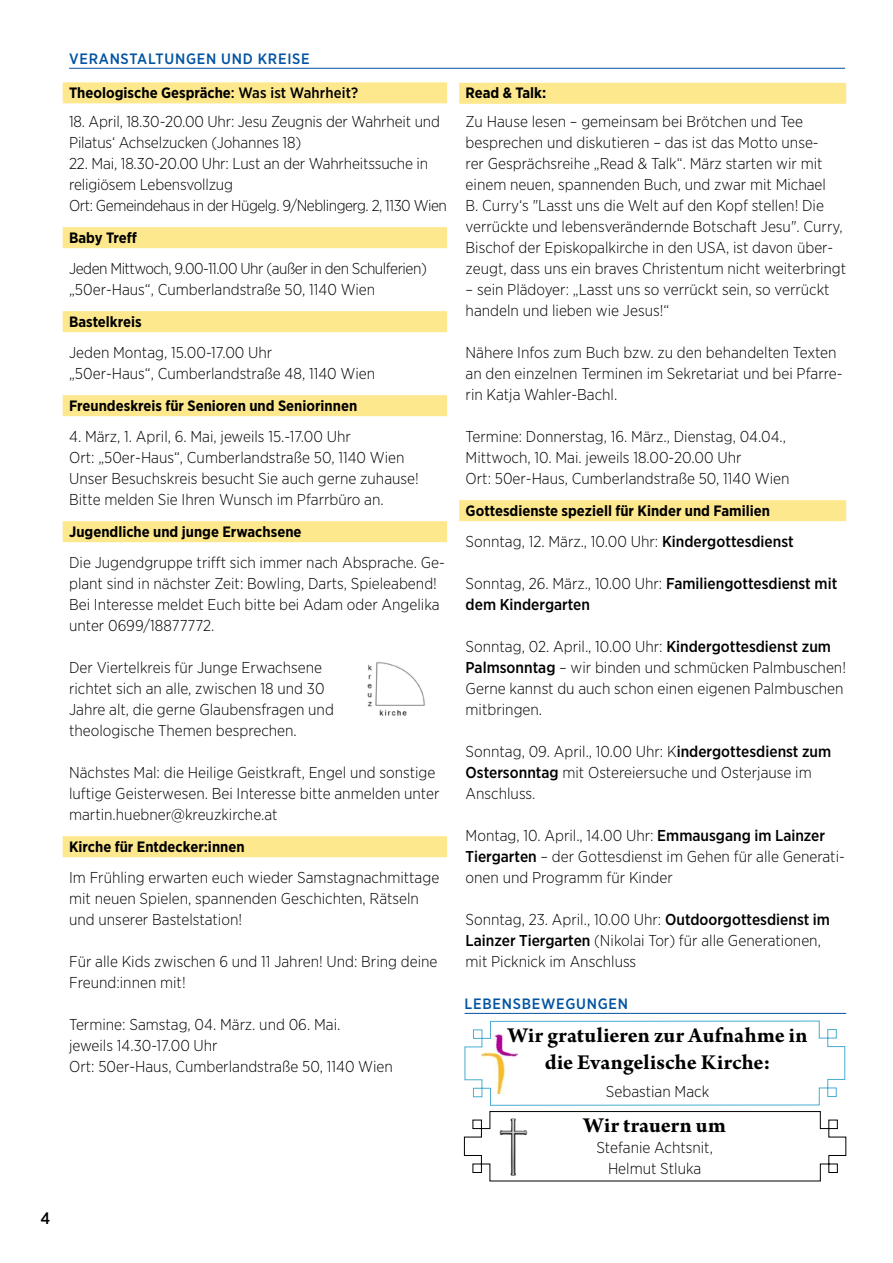
<style>
.page{position:relative;width:893px;height:1263px;background:#fff}
.page>*{position:absolute;margin:0;border:0;box-sizing:border-box;transform-origin:0 0}
.t1{font:700 22.5px/27px "Arno Pro";letter-spacing:.005em;color:#000;text-align:center}
.t2{font:500 16.5px "Gotham Narrow";color:#000}
.t3{font:300 15.75px/21px "Gotham Narrow";color:#000}
.t4{font:300 15.75px/21px "Gotham Narrow";letter-spacing:-.03em;color:#000}
.t5{font:500 15.75px/21px "Gotham Narrow";color:#000}
.t6{font:700 15px "Gotham Narrow";color:#000}
.t7{font:500 15px "Gotham Narrow";letter-spacing:.05em;color:#0053a2}
.s1{font-weight:500}
.s2{font-weight:300}
</style>
<div class="page">
<div style="left:63px;top:82px;width:384px;height:21px;background:#fee88e"></div>
<div style="left:63px;top:227px;width:384px;height:21px;background:#fee88e"></div>
<div style="left:63px;top:311px;width:384px;height:21px;background:#fee88e"></div>
<div style="left:63px;top:395px;width:384px;height:21px;background:#fee88e"></div>
<div style="left:63px;top:521px;width:384px;height:21px;background:#fee88e"></div>
<div style="left:63px;top:836px;width:384px;height:21px;background:#fee88e"></div>
<hr style="left:465px;top:1013px;width:381px;height:1px;background:#0053a2">
<hr style="left:69px;top:68px;width:776px;height:1px;background:#0053a2">
<svg style="left:464px;top:1020px;width:383px;height:162px"></svg>
<img style="left:367px;top:662px;width:58px;height:54px">
<div style="left:459px;top:83px;width:387px;height:21px;background:#fee88e"></div>
<div style="left:459px;top:500px;width:387px;height:21px;background:#fee88e"></div>
<p class="t7" style="left:69px;top:49px;width:242px">VERANSTALTUNGEN UND KREISE</p>
<p class="t6" style="left:69px;top:83px;width:291px">Theologische Gespräche<span class="s1">: Was ist Wahrheit?</span></p>
<p class="t3" style="left:69px;top:110px;width:372px">18. April, 18.30-20.00 Uhr: Jesu Zeugnis der Wahrheit und<br>Pilatus‘ Achselzucken (Johannes 18)</p>
<p class="t3" style="left:69px;top:152px;width:379px">22. Mai, 18.30-20.00 Uhr: Lust an der Wahrheitssuche in religiösem Lebensvollzug<br>Ort: Gemeindehaus in der Hügelg. 9/Neblingerg. 2, 1130 Wien</p>
<p class="t6" style="left:69px;top:228px;width:69px">Baby Treff</p>
<p class="t4" style="left:69px;top:257px;width:359px">Jeden Mittwoch, 9.00-11.00 Uhr (außer in den Schulferien) „50er-Haus“, Cumberlandstraße 50, 1140 Wien</p>
<p class="t6" style="left:69px;top:312px;width:74px">Bastelkreis</p>
<p class="t3" style="left:69px;top:341px;width:308px">Jeden Montag, 15.00-17.00 Uhr<br>„50er-Haus“, Cumberlandstraße 48, 1140 Wien</p>
<p class="t6" style="left:69px;top:396px;width:290px">Freundeskreis für Senioren und Seniorinnen</p>
<p class="t3" style="left:69px;top:425px;width:351px">4. März, 1. April, 6. Mai, jeweils 15.-17.00 Uhr<br>Ort: „50er-Haus“, Cumberlandstraße 50, 1140 Wien Unser Besuchskreis besucht Sie auch gerne zuhause!<br>Bitte melden Sie Ihren Wunsch im Pfarrbüro an.</p>
<p class="t6" style="left:69px;top:522px;width:234px">Jugendliche und junge Erwachsene</p>
<p class="t3" style="left:69px;top:551px;width:377px">Die Jugendgruppe trifft sich immer nach Absprache. Ge&shy;plant sind in nächster Zeit: Bowling, Darts, Spieleabend!<br>Bei Interesse meldet Euch bitte bei Adam oder Angelika unter 0699/18877772.</p>
<p class="t3" style="left:69px;top:656px;width:266px">Der Viertelkreis für Junge Erwachsene richtet sich an alle, zwischen 18 und 30<br>Jahre alt, die gerne Glaubensfragen und theologische Themen besprechen.</p>
<p class="t3" style="left:69px;top:761px;width:372px">Nächstes Mal: die Heilige Geistkraft, Engel und sonstige luftige Geisterwesen. Bei Interesse bitte anmelden unter martin.huebner@kreuzkirche.at</p>
<p class="t6" style="left:69px;top:837px;width:177px">Kirche für Entdecker:innen</p>
<p class="t3" style="left:69px;top:866px;width:372px">Im Frühling erwarten euch wieder Samstagnachmittage mit neuen Spielen, spannenden Geschichten, Rätseln und unserer Bastelstation!</p>
<p class="t3" style="left:69px;top:950px;width:370px">Für alle Kids zwischen 6 und 11 Jahren! Und: Bring deine<br>Freund:innen mit!</p>
<p class="t3" style="left:69px;top:1013px;width:325px">Termine: Samstag, 04. März. und 06. Mai.<br>jeweils 14.30-17.00 Uhr<br>Ort: 50er-Haus, Cumberlandstraße 50, 1140 Wien</p>
<p class="t2" style="left:40px;top:1208px;width:11px">4</p>
<p class="t6" style="left:466px;top:83px;width:82px">Read &amp; Talk:</p>
<p class="t3" style="left:466px;top:110px;width:382px">Zu Hause lesen – gemeinsam bei Brötchen und Tee besprechen und diskutieren – das ist das Motto unse-<br>rer Gesprächsreihe „Read &amp; Talk“. März starten wir mit einem neuen, spannenden Buch, und zwar mit Michael<br>B. Curry‘s "Lasst uns die Welt auf den Kopf stellen! Die verrückte und lebensverändernde Botschaft Jesu". Curry, Bischof der Episkopalkirche in den USA, ist davon über&shy;zeugt, dass uns ein braves Christentum nicht weiterbringt</p>
<p class="t3" style="left:466px;top:278px;width:365px">– sein Plädoyer: „Lasst uns so verrückt sein, so verrückt handeln und lieben wie Jesus!“</p>
<p class="t3" style="left:466px;top:341px;width:378px">Nähere Infos zum Buch bzw. zu den behandelten Texten an den einzelnen Terminen im Sekretariat und bei Pfarre&shy;rin Katja Wahler-Bachl.</p>
<p class="t3" style="left:466px;top:425px;width:325px">Termine: Donnerstag, 16. März., Dienstag, 04.04.,<br>Mittwoch, 10. Mai. jeweils 18.00-20.00 Uhr<br>Ort: 50er-Haus, Cumberlandstraße 50, 1140 Wien</p>
<p class="t6" style="left:466px;top:501px;width:306px">Gottesdienste speziell für Kinder und Familien</p>
<p class="t3" style="left:466px;top:530px;width:330px">Sonntag, 12. März., 10.00 Uhr: <span class="s1">Kindergottesdienst</span></p>
<p class="t5" style="left:466px;top:573px;width:373px"><span class="s2">Sonntag, 26. März., 10.00 Uhr:</span> Familiengottesdienst mit dem Kindergarten</p>
<p class="t3" style="left:466px;top:635px;width:382px">Sonntag, 02. April., 10.00 Uhr: <span class="s1">Kindergottesdienst zum Palmsonntag</span> – wir binden und schmücken Palmbuschen!<br>Gerne kannst du auch schon einen eigenen Palmbuschen mitbringen.</p>
<p class="t3" style="left:466px;top:740px;width:367px">Sonntag, 09. April., 10.00 Uhr: K<span class="s1">indergottesdienst zum<br>Ostersonntag</span> mit Ostereiersuche und Osterjause im<br>Anschluss.</p>
<p class="t3" style="left:466px;top:824px;width:381px">Montag, 10. April., 14.00 Uhr: <span class="s1">Emmausgang im Lainzer<br>Tiergarten</span> – der Gottesdienst im Gehen für alle Generati&shy;onen und Programm für Kinder</p>
<p class="t3" style="left:466px;top:908px;width:366px">Sonntag, 23. April., 10.00 Uhr: <span class="s1">Outdoorgottesdienst im<br>Lainzer Tiergarten</span> (Nikolai Tor) für alle Generationen, mit Picknick im Anschluss</p>
<p class="t7" style="left:465px;top:994px;width:165px">LEBENSBEWEGUNGEN</p>
<h1 class="t1" style="left:508px;top:1023px;width:301px">Wir gratulieren zur Aufnahme in die Evangelische Kirche:</h1>
<p class="t3" style="left:606px;top:1080px;width:105px">Sebastian Mack</p>
<h1 class="t1" style="left:583px;top:1113px;width:144px">Wir trauern um</h1>
<p class="t3" style="left:596px;top:1137px;width:118px;text-align:center">Stefanie Achtsnit,<br>Helmut Stluka</p>
</div>
